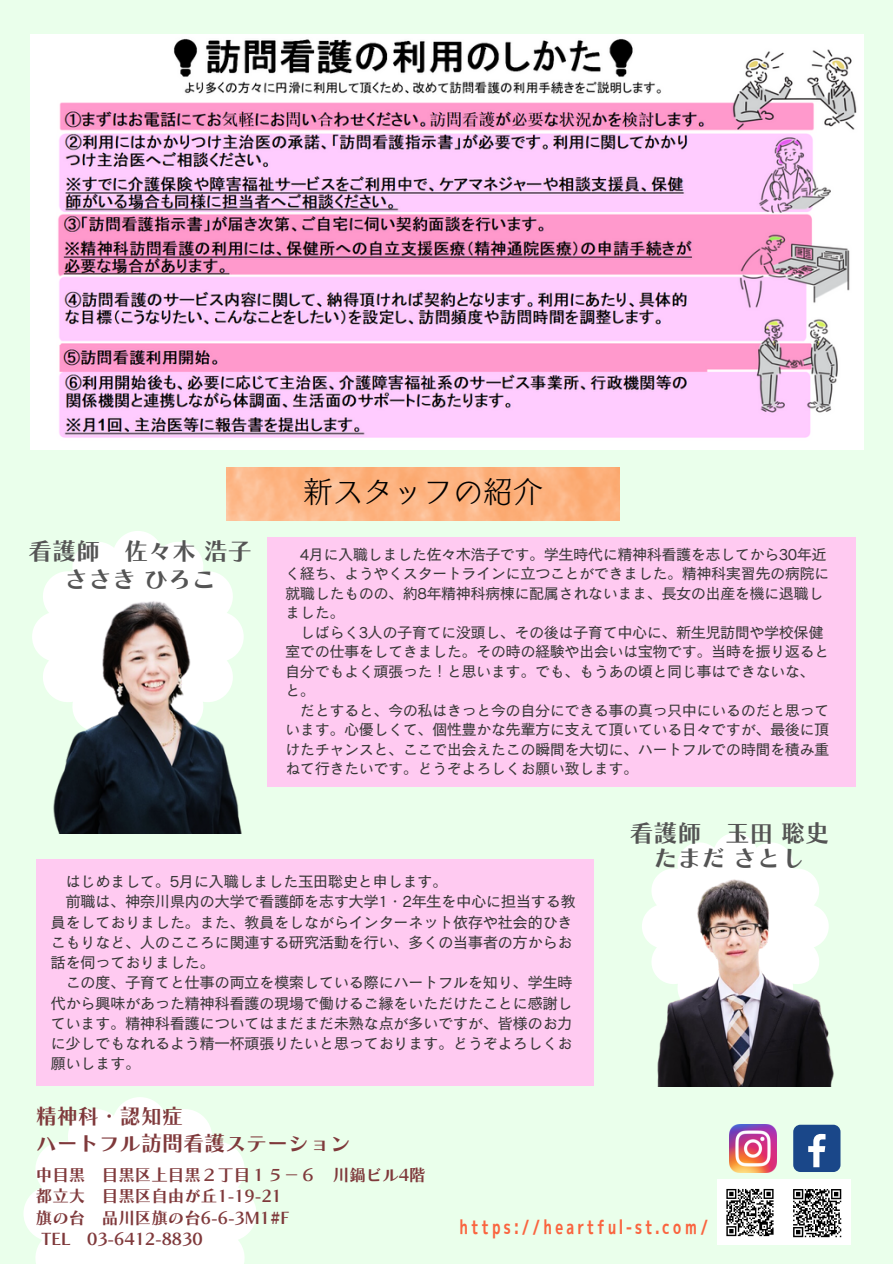
<style>
.page{position:relative;width:893px;height:1264px;background:#fff}
.page>*{position:absolute;margin:0;border:0;box-sizing:border-box;transform-origin:0 0}
.t1{font:30px "Canva Pearl Std L";color:#000}
.t2{font:24px "Canva Chiaro Std B";color:#545454}
.t3{font:21px "Canva Chiaro Std B";color:#7f393b}
.t4{font:19.5px "Senobi Gothic Bold";color:#fa643f}
.t5{font:16.5px "Canva Chiaro Std B";color:#7f393b}
.t6{font:15.45px/20.2px "Canva Cezanne Pro N M";letter-spacing:-.035em;color:#373737}
.t7{font:15.3px/19.5px "Canva Cezanne Pro N M";letter-spacing:-.04em;color:#373737}
</style>
<div class="page">
<div style="left:0;top:0;width:892px;height:1263px;background:#eaffeb"></div>
<div style="left:784px;top:1179px;width:66px;height:65px;background:#fff"></div>
<div style="left:790px;top:1186px;width:54px;height:54px;background:linear-gradient(to right,#fff,#fff)"></div>
<svg style="left:791px;top:1188px;width:51px;height:49px"></svg>
<div style="left:717px;top:1179px;width:66px;height:65px;background:#fff"></div>
<svg style="left:726px;top:1236px;width:43px;height:1px"></svg>
<svg style="left:726px;top:1188px;width:48px;height:48px"></svg>
<div style="left:793px;top:1124px;width:47px;height:47px;background:#1a4789;border-radius:7px"></div>
<svg style="left:808px;top:1133px;width:17px;height:34px"></svg>
<img style="left:729px;top:1124px;width:47px;height:47px">
<svg style="left:24px;top:1097px;width:232px;height:166px"></svg>
<svg style="left:32px;top:531px;width:183px;height:151px"></svg>
<img style="left:44px;top:573px;width:200px;height:260px">
<img style="left:642px;top:833px;width:192px;height:253px">
<div style="left:268px;top:537px;width:587px;height:249px;background:#ffcaf1"></div>
<div style="left:36px;top:859px;width:558px;height:226px;background:#ffcaf1"></div>
<img style="left:30px;top:34px;width:833px;height:416px">
<img style="left:226px;top:467px;width:393px;height:53px">
<p class="t2" style="left:28px;top:539px;width:222px">看護師 佐々木浩子</p>
<p class="t2" style="left:64px;top:567px;width:153px">ささきひろこ</p>
<p class="t1" style="left:303px;top:476px;width:241px">新スタッフの紹介</p>
<p class="t7" style="left:285px;top:544px;width:545px;text-indent:15px">4月に入職しました佐々木浩子です。学生時代に精神科看護を志してから30年近く経ち、ようやくスタートラインに立つことができました。精神科実習先の病院に就職したものの、約8年精神科病棟に配属されないまま、長女の出産を機に退職しました。</p>
<p class="t7" style="left:285px;top:622px;width:545px;text-indent:15px">しばらく3人の子育てに没頭し、その後は子育て中心に、新生児訪問や学校保健室での仕事をしてきました。その時の経験や出会いは宝物です。当時を振り返ると自分でもよく頑張った！と思います。でも、もうあの頃と同じ事はできないな、と。</p>
<p class="t7" style="left:285px;top:700px;width:545px;text-align:justify;text-indent:15px">だとすると、今の私はきっと今の自分にできる事の真っ只中にいるのだと思っています。心優しくて、個性豊かな先輩方に支えて頂いている日々ですが、最後に頂けたチャンスと、ここで出会えたこの瞬間を大切に、ハートフルでの時間を積み重ねて行きたいです。どうぞよろしくお願い致します。</p>
<p class="t2" style="left:629px;top:821px;width:201px">看護師 玉田聡史</p>
<p class="t2" style="left:653px;top:846px;width:153px">たまださとし</p>
<p class="t6" style="left:65px;top:871px;width:383px">はじめまして。5月に入職しました玉田聡史と申します。</p>
<p class="t6" style="left:50px;top:891px;width:527px;text-indent:15px">前職は、神奈川県内の大学で看護師を志す大学1・2年生を中心に担当する教員をしておりました。また、教員をしながらインターネット依存や社会的ひきこもりなど、人のこころに関連する研究活動を行い、多くの当事者の方からお話を伺っておりました。</p>
<p class="t6" style="left:50px;top:972px;width:523px;text-indent:15px">この度、子育てと仕事の両立を模索している際にハートフルを知り、学生時代から興味があった精神科看護の現場で働けるご縁をいただけたことに感謝しています。精神科看護についてはまだまだ未熟な点が多いですが、皆様のお力に少しでもなれるよう精一杯頑張りたいと思っております。どうぞよろしくお願いします。</p>
<p class="t3" style="left:36px;top:1105px;width:148px">精神科・認知症</p>
<p class="t3" style="left:36px;top:1132px;width:316px">ハートフル訪問看護ステーション</p>
<p class="t5" style="left:36px;top:1166px;width:391px">中目黒 目黒区上目黒２丁目１５−６ 川鍋ビル4階</p>
<p class="t5" style="left:36px;top:1187px;width:247px">都立大 目黒区自由が丘1-19-21</p>
<p class="t5" style="left:36px;top:1208px;width:254px">旗の台 品川区旗の台6-6-3M1#F</p>
<p class="t5" style="left:41px;top:1230px;width:163px">TEL 03-6412-8830</p>
<p class="t4" style="left:458px;top:1212px;width:253px">https://heartful-st.com/</p>
</div>
